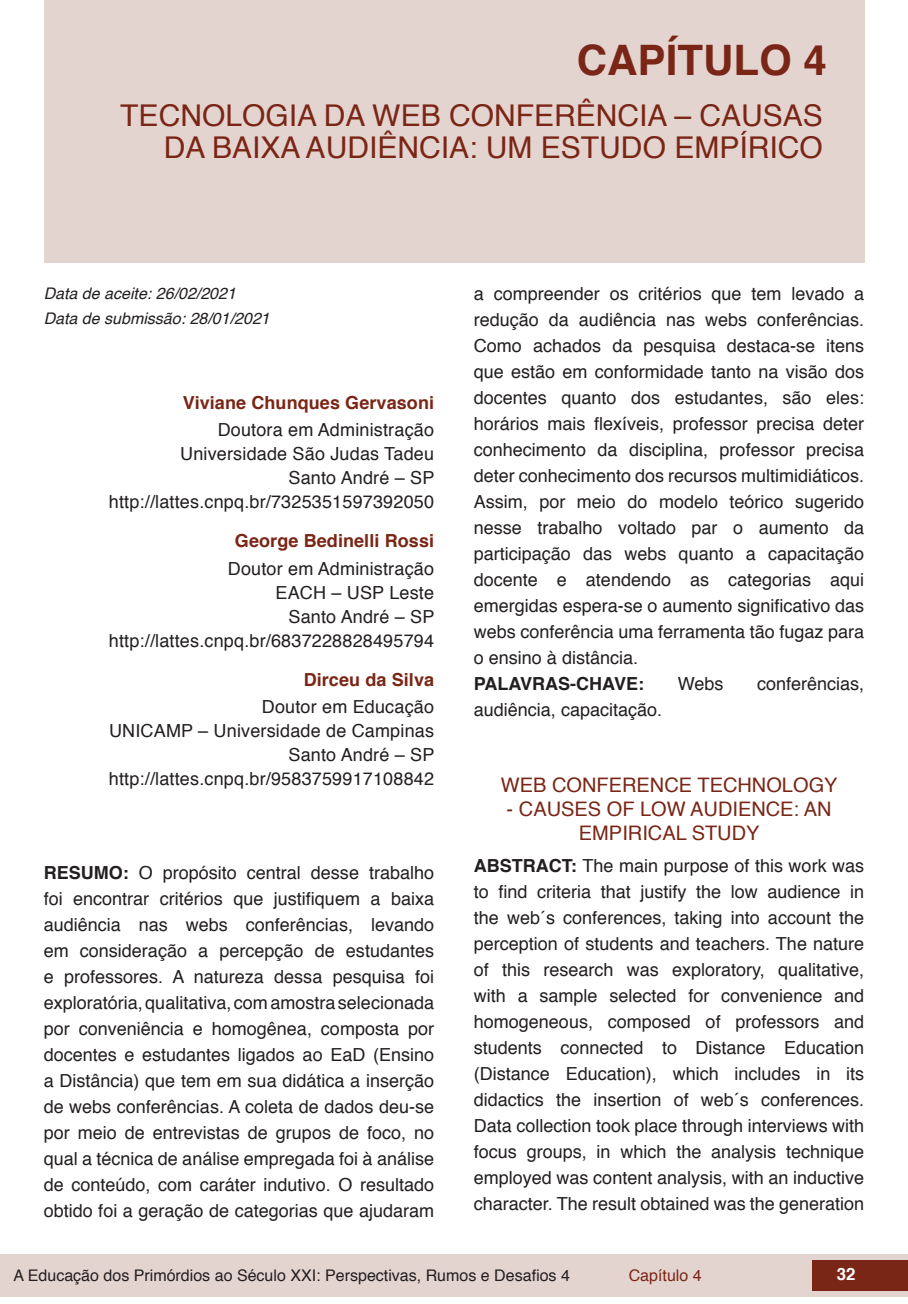
<style>
.page{position:relative;width:908px;height:1304px;background:#fff}
.page>*{position:absolute;margin:0;border:0;box-sizing:border-box;transform-origin:0 0}
.capítulos{font:700 42px "Helvetica";color:#7a2616}
.nome_artigos{font:30px/32px "Helvetica";color:#7a2616;text-align:right}
.título_Inglês{font:20px/24px "Helvetica";color:#7a2616;text-align:center}
.Resumos_e_PC_TXT{font:18px/26px "Helvetica";color:#231f20;text-align:justify}
.info_autores{font:18px "Helvetica";letter-spacing:.01em;color:#231f20}
.nome_autores{font:700 18px "Helvetica";letter-spacing:.005em;color:#7a2616}
.Resumos_e_PC_TXT-2{font:700 18px "Helvetica";color:#231f20}
.t1{font:700 16.8px "Helvetica";color:#fff}
.t2{font:16px "Helvetica";color:#231f20}
.data{font:italic 16px "Helvetica";color:#231f20}
.t3{font:16px "Helvetica";color:#7a2616}
.s1{font-weight:700}
</style>
<div class="page">
<div style="left:0;top:1254px;width:906px;height:43px;background:#e4d4d0"></div>
<div style="left:812px;top:1261px;width:95px;height:30px;background:#7a2616"></div>
<div style="left:44px;top:0;width:819px;height:263px;background:#e4d4d0"></div>
<p class="capítulos" style="left:576px;top:26px;width:251px">CAPÍTULO 4</p>
<p class="nome_artigos" style="left:120px;top:101px;width:703px">TECNOLOGIA DA WEB CONFERÊNCIA – CAUSAS<br>DA BAIXA AUDIÊNCIA: UM ESTUDO EMPÍRICO</p>
<p class="data" style="left:44px;top:280px;width:194px">Data de aceite: 26/02/2021</p>
<p class="data" style="left:44px;top:306px;width:227px">Data de submissão: 28/01/2021</p>
<p class="nome_autores" style="left:183px;top:388px;width:253px">Viviane Chunques Gervasoni</p>
<p class="info_autores" style="left:217px;top:416px;width:218px">Doutora em Administração</p>
<p class="info_autores" style="left:180px;top:440px;width:255px">Universidade São Judas Tadeu</p>
<p class="info_autores" style="left:288px;top:464px;width:147px">Santo André – SP</p>
<p class="info_autores" style="left:109px;top:488px;width:326px">http://lattes.cnpq.br/7325351597392050</p>
<p class="nome_autores" style="left:235px;top:526px;width:200px">George Bedinelli Rossi</p>
<p class="info_autores" style="left:228px;top:554px;width:208px">Doutor em Administração</p>
<p class="info_autores" style="left:275px;top:578px;width:160px">EACH – USP Leste</p>
<p class="info_autores" style="left:288px;top:602px;width:147px">Santo André – SP</p>
<p class="info_autores" style="left:109px;top:626px;width:326px">http://lattes.cnpq.br/6837228828495794</p>
<p class="nome_autores" style="left:303px;top:665px;width:132px">Dirceu da Silva</p>
<p class="info_autores" style="left:262px;top:693px;width:174px">Doutor em Educação</p>
<p class="info_autores" style="left:109px;top:717px;width:326px">UNICAMP – Universidade de Campinas</p>
<p class="info_autores" style="left:288px;top:741px;width:147px">Santo André – SP</p>
<p class="info_autores" style="left:109px;top:765px;width:326px">http://lattes.cnpq.br/9583759917108842</p>
<p class="Resumos_e_PC_TXT" style="left:44px;top:861px;width:392px"><span class="s1">RESUMO:</span> O propósito central desse trabalho foi encontrar critérios que justifiquem a baixa audiência nas webs conferências, levando em consideração a percepção de estudantes e professores. A natureza dessa pesquisa foi exploratória, qualitativa, com amostra selecionada por conveniência e homogênea, composta por docentes e estudantes ligados ao EaD (Ensino a Distância) que tem em sua didática a inserção de webs conferências. A coleta de dados deu-se por meio de entrevistas de grupos de foco, no qual a técnica de análise empregada foi à análise de conteúdo, com caráter indutivo. O resultado obtido foi a geração de categorias que ajudaram</p>
<p class="Resumos_e_PC_TXT" style="left:473px;top:281px;width:392px">a compreender os critérios que tem levado a redução da audiência nas webs conferências.<br>Como achados da pesquisa destaca-se itens que estão em conformidade tanto na visão dos docentes quanto dos estudantes, são eles: horários mais flexíveis, professor precisa deter conhecimento da disciplina, professor precisa deter conhecimento dos recursos multimidiáticos.<br>Assim, por meio do modelo teórico sugerido nesse trabalho voltado par o aumento da participação das webs quanto a capacitação docente e atendendo as categorias aqui emergidas espera-se o aumento significativo das webs conferência uma ferramenta tão fugaz para o ensino à distância.</p>
<p class="Resumos_e_PC_TXT-2" style="left:473px;top:669px;width:172px">PALAVRAS-CHAVE:</p>
<p class="Resumos_e_PC_TXT" style="left:677px;top:671px;width:47px">Webs</p>
<p class="Resumos_e_PC_TXT" style="left:756px;top:671px;width:109px">conferências,</p>
<p class="Resumos_e_PC_TXT" style="left:473px;top:697px;width:190px">audiência, capacitação.</p>
<p class="título_Inglês" style="left:500px;top:774px;width:338px">WEB CONFERENCE TECHNOLOGY</p>
<p class="título_Inglês" style="left:506px;top:798px;width:326px">- CAUSES OF LOW AUDIENCE: AN<br>EMPIRICAL STUDY</p>
<p class="Resumos_e_PC_TXT" style="left:473px;top:853px;width:392px"><span class="s1">ABSTRACT:</span> The main purpose of this work was to find criteria that justify the low audience in the web´s conferences, taking into account the perception of students and teachers. The nature of this research was exploratory, qualitative, with a sample selected for convenience and homogeneous, composed of professors and students connected to Distance Education (Distance Education), which includes in its didactics the insertion of web´s conferences.<br>Data collection took place through interviews with focus groups, in which the analysis technique employed was content analysis, with an inductive character. The result obtained was the generation</p>
<p class="t2" style="left:14px;top:1263px;width:557px">A Educação dos Primórdios ao Século XXI: Perspectivas, Rumos e Desafios 4</p>
<p class="t3" style="left:628px;top:1263px;width:74px">Capítulo 4</p>
<p class="t1" style="left:836px;top:1261px;width:20px">32</p>
</div>
